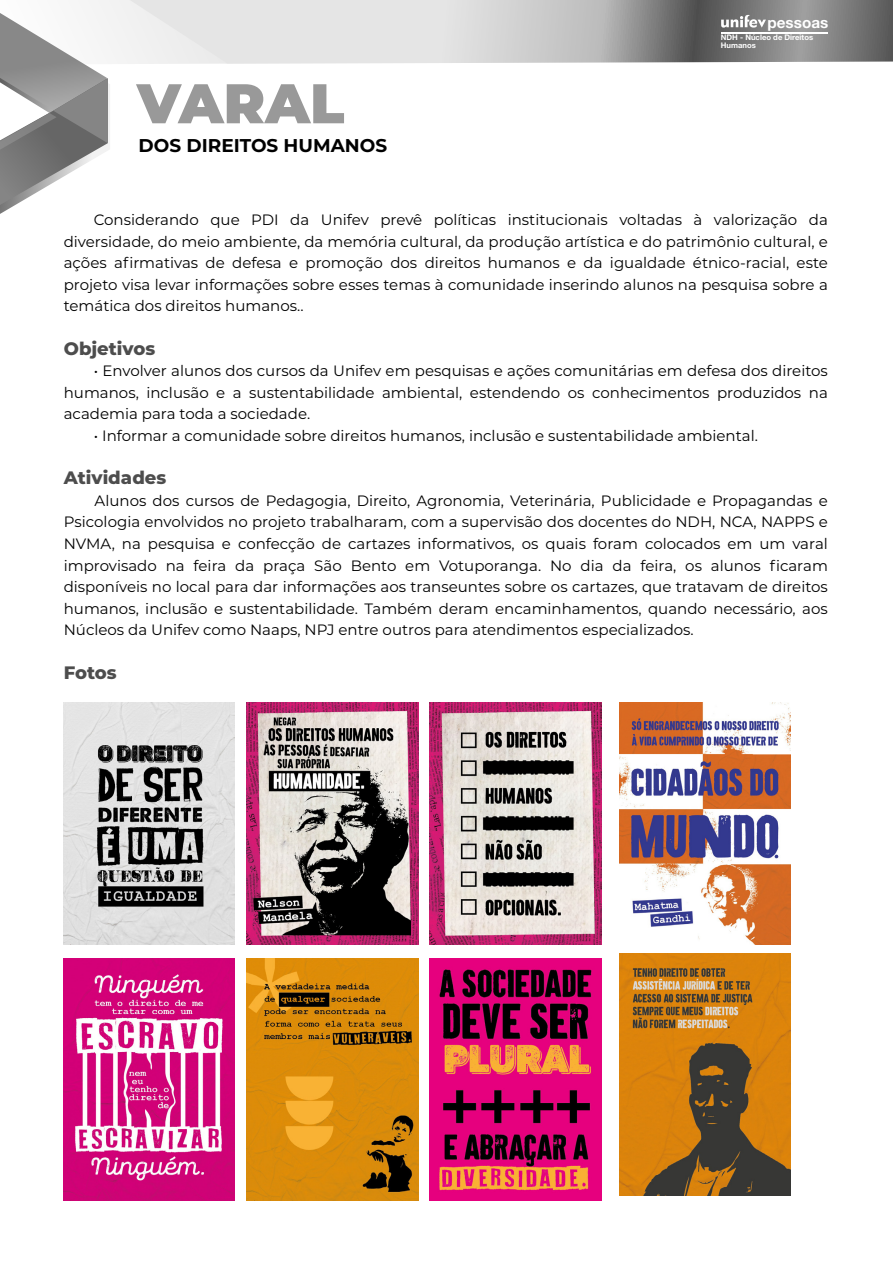
<style>
.page{position:relative;width:893px;height:1263px;background:#fff}
.page>*{position:absolute;margin:0;border:0;box-sizing:border-box;transform-origin:0 0}
.t1{font:900 55.8px "Montserrat";color:#999}
.t2{font:700 18.45px "Montserrat";color:#000}
.t3{font:800 18px "Montserrat";color:#4d4d4d}
.t4{font:700 15.3px "Helvetica Neue LT Pro";color:#fff}
.t5{font:15px/21.6px "Montserrat";color:#000;text-align:justify}
.t6{font:700 7.65px/7.6px "Helvetica Neue LT Pro";color:#fff}
</style>
<div class="page">
<svg style="left:228px;top:0;width:665px;height:64px;background:#b5b5b5"></svg>
<svg style="left:0;top:0;width:228px;height:214px"></svg>
<hr style="left:721px;top:32px;width:107px;height:1px;background:#fff">
<svg style="left:721px;top:15px;width:45px;height:13px"></svg>
<img style="left:64px;top:703px;width:171px;height:241px">
<img style="left:247px;top:703px;width:171px;height:241px">
<img style="left:619px;top:954px;width:172px;height:241px">
<img style="left:430px;top:958px;width:171px;height:242px">
<img style="left:619px;top:703px;width:172px;height:241px">
<img style="left:64px;top:958px;width:171px;height:242px">
<img style="left:430px;top:703px;width:171px;height:241px">
<img style="left:247px;top:958px;width:171px;height:242px">
<p class="t4" style="left:767px;top:13px;width:62px">pessoas</p>
<h1 class="t1" style="left:137px;top:62px;width:209px">VARAL</h1>
<p class="t2" style="left:139px;top:132px;width:250px">DOS DIREITOS HUMANOS</p>
<p class="t6" style="left:721px;top:34px;width:94px">NDH - Núcleo de Direitos<br>Humanos</p>
<p class="t5" style="left:64px;top:208px;width:766px;text-indent:30px">Considerando que PDI da Unifev prevê políticas institucionais voltadas à valorização da diversidade, do meio ambiente, da memória cultural, da produção artística e do patrimônio cultural, e ações afirmativas de defesa e promoção dos direitos humanos e da igualdade étnico-racial, este projeto visa levar informações sobre esses temas à comunidade inserindo alunos na pesquisa sobre a temática dos direitos humanos..</p>
<p class="t3" style="left:64px;top:335px;width:93px">Objetivos</p>
<p class="t5" style="left:64px;top:360px;width:766px;text-indent:30px">• Envolver alunos dos cursos da Unifev em pesquisas e ações comunitárias em defesa dos direitos humanos, inclusão e a sustentabilidade ambiental, estendendo os conhecimentos produzidos na academia para toda a sociedade.</p>
<p class="t5" style="left:94px;top:424px;width:666px">• Informar a comunidade sobre direitos humanos, inclusão e sustentabilidade ambiental.</p>
<p class="t3" style="left:64px;top:465px;width:104px">Atividades</p>
<p class="t5" style="left:64px;top:489px;width:766px;text-indent:31px">Alunos dos cursos de Pedagogia, Direito, Agronomia, Veterinária, Publicidade e Propagandas e Psicologia envolvidos no projeto trabalharam, com a supervisão dos docentes do NDH, NCA, NAPPS e NVMA, na pesquisa e confecção de cartazes informativos, os quais foram colocados em um varal improvisado na feira da praça São Bento em Votuporanga. No dia da feira, os alunos ficaram disponíveis no local para dar informações aos transeuntes sobre os cartazes, que tratavam de direitos humanos, inclusão e sustentabilidade. Também deram encaminhamentos, quando necessário, aos Núcleos da Unifev como Naaps, NPJ entre outros para atendimentos especializados.</p>
<p class="t3" style="left:64px;top:659px;width:54px">Fotos</p>
</div>
